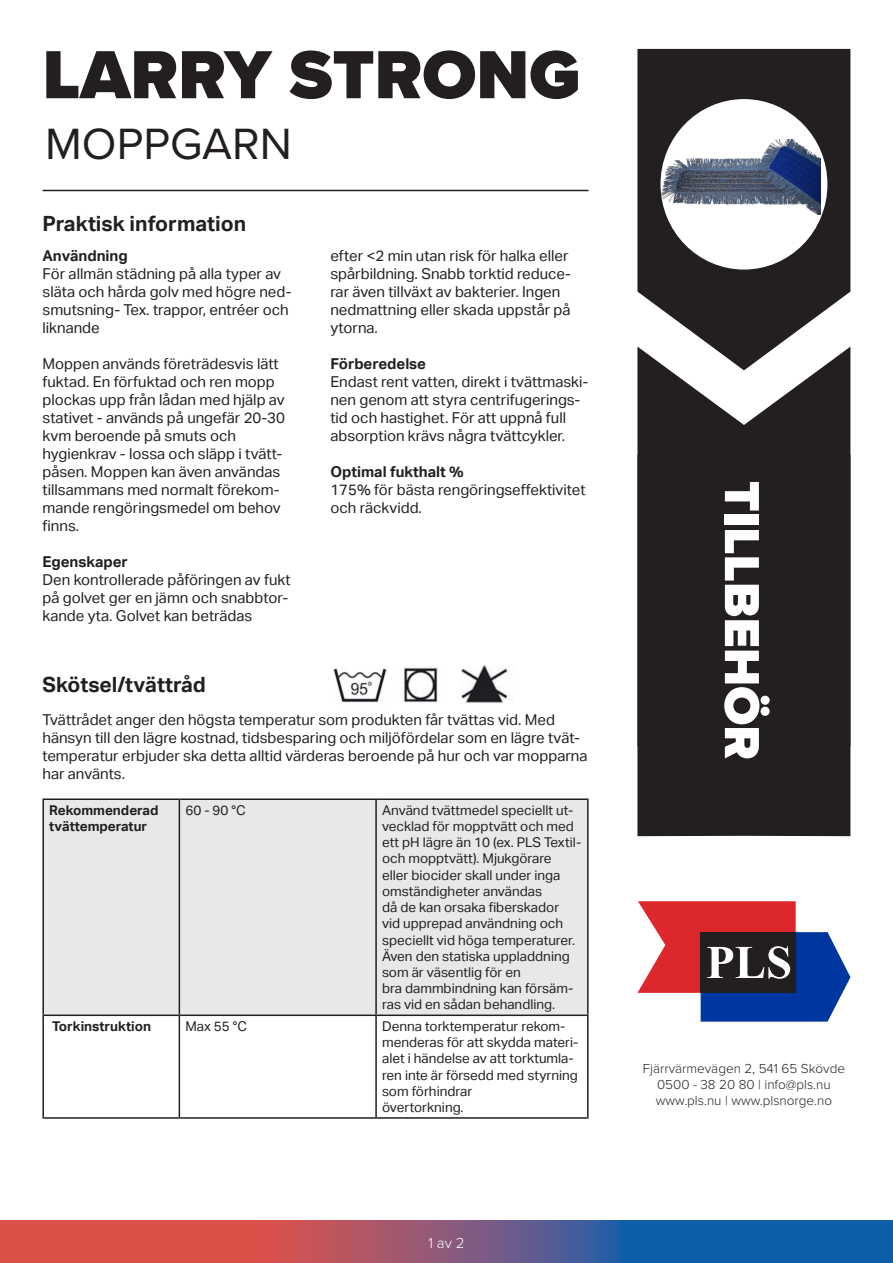
<style>
.page{position:relative;width:893px;height:1263px;background:#fff}
.page>*{position:absolute;margin:0;border:0;box-sizing:border-box;transform-origin:0 0}
.t1{font:900 70.5px "Proxima Nova";color:#231f20}
.t2{font:900 51px "Proxima Nova";color:#fff}
.t3{font:45.45px "Proxima Nova";color:#231f20}
.t4{font:700 21px "Aktiv Grotesk";color:#231f20}
.t5{font:15px/18px "Aktiv Grotesk";color:#231f20}
.t6{font:700 15px "Aktiv Grotesk";color:#231f20}
.t7{font:300 15px "Proxima Nova";color:#fff}
.t8{font:13.5px/16.2px "Aktiv Grotesk";color:#231f20}
.t9{font:300 13.5px "Proxima Nova";color:#231f20}
.t10{font:700 13.5px/16.2px "Aktiv Grotesk";color:#231f20}
</style>
<div class="page">
<svg style="left:637px;top:901px;width:213px;height:121px"></svg>
<hr style="left:43px;top:190px;width:545px;height:1px;background:#231f20">
<svg style="left:637px;top:49px;width:213px;height:298px;background:#3a3637"></svg>
<svg style="left:637px;top:347px;width:213px;height:108px;fill:#231f20"></svg>
<div style="left:637px;top:455px;width:213px;height:381px;background:#231f20"></div>
<div style="left:660px;top:99px;width:167px;height:171px;background:#fff;border-radius:50%"></div>
<svg style="left:0;top:1220px;width:893px;height:43px;background:#7b577a"></svg>
<img style="left:659px;top:139px;width:161px;height:76px">
<div style="left:44px;top:800px;width:543px;height:214px;background:#e8e9e7"></div>
<hr style="left:42px;top:798px;width:137px;height:2px;background:#231f20">
<hr style="left:42px;top:800px;width:2px;height:214px;background:#231f20">
<hr style="left:179px;top:798px;width:197px;height:2px;background:#231f20">
<hr style="left:179px;top:800px;width:1px;height:214px;background:#231f20">
<hr style="left:376px;top:798px;width:213px;height:2px;background:#231f20">
<hr style="left:375px;top:800px;width:2px;height:214px;background:#231f20">
<hr style="left:587px;top:800px;width:2px;height:214px;background:#231f20">
<hr style="left:42px;top:1014px;width:137px;height:2px;background:#231f20">
<hr style="left:42px;top:1016px;width:2px;height:101px;background:#231f20">
<hr style="left:179px;top:1014px;width:197px;height:2px;background:#231f20">
<hr style="left:179px;top:1016px;width:1px;height:101px;background:#231f20">
<hr style="left:376px;top:1014px;width:213px;height:2px;background:#231f20">
<hr style="left:375px;top:1016px;width:2px;height:101px;background:#231f20">
<hr style="left:587px;top:1016px;width:2px;height:101px;background:#231f20">
<hr style="left:42px;top:1117px;width:137px;height:2px;background:#231f20">
<hr style="left:179px;top:1117px;width:197px;height:2px;background:#231f20">
<hr style="left:376px;top:1117px;width:213px;height:2px;background:#231f20">
<img style="left:461px;top:666px;width:48px;height:37px">
<img style="left:404px;top:667px;width:34px;height:36px">
<img style="left:333px;top:668px;width:54px;height:35px">
<p class="t1" style="left:43px;top:22px;width:539px">LARRY STRONG</p>
<p class="t3" style="left:45px;top:110px;width:248px">MOPPGARN</p>
<p class="t4" style="left:43px;top:211px;width:205px">Praktisk information</p>
<p class="t6" style="left:43px;top:247px;width:87px">Användning</p>
<p class="t5" style="left:43px;top:265px;width:251px">För allmän städning på alla typer av släta och hårda golv med högre ned&shy;smutsning- Tex. trappor, entréer och liknande</p>
<p class="t5" style="left:43px;top:355px;width:244px">Moppen används företrädesvis lätt fuktad. En förfuktad och ren mopp plockas upp från lådan med hjälp av stativet - används på ungefär 20-30 kvm beroende på smuts och</p>
<p class="t5" style="left:43px;top:445px;width:241px">hygienkrav - lossa och släpp i tvätt&shy;påsen. Moppen kan även användas tillsammans med normalt förekom&shy;mande rengöringsmedel om behov finns.</p>
<p class="t6" style="left:43px;top:553px;width:87px">Egenskaper</p>
<p class="t5" style="left:43px;top:571px;width:250px">Den kontrollerade påföringen av fukt på golvet ger en jämn och snabbtor&shy;kande yta. Golvet kan beträdas</p>
<p class="t5" style="left:330px;top:247px;width:242px">efter &lt;2 min utan risk för halka eller spårbildning. Snabb torktid reduce&shy;rar även tillväxt av bakterier. Ingen nedmattning eller skada uppstår på ytorna.</p>
<p class="t6" style="left:330px;top:355px;width:97px">Förberedelse</p>
<p class="t5" style="left:330px;top:373px;width:259px">Endast rent vatten, direkt i tvättmaski&shy;nen genom att styra centrifugerings&shy;tid och hastighet. För att uppnå full absorption krävs några tvättcykler.</p>
<p class="t6" style="left:330px;top:463px;width:135px">Optimal fukthalt %</p>
<p class="t5" style="left:330px;top:481px;width:257px">175% för bästa rengöringseffektivitet och räckvidd.</p>
<p class="t2" style="left:780px;top:481px;width:280px;rotate:90deg">TILLBEHÖR</p>
<p class="t4" style="left:42px;top:673px;width:165px">Skötsel/tvättråd</p>
<p class="t5" style="left:42px;top:711px;width:547px">Tvättrådet anger den högsta temperatur som produkten får tvättas vid. Med hänsyn till den lägre kostnad, tidsbesparing och miljöfördelar som en lägre tvät&shy;temperatur erbjuder ska detta alltid värderas beroende på hur och var mopparna har använts.</p>
<p class="t10" style="left:49px;top:802px;width:111px">Rekommenderad tvättemperatur</p>
<p class="t8" style="left:185px;top:802px;width:62px">60 - 90 °C</p>
<p class="t8" style="left:382px;top:802px;width:201px">Använd tvättmedel speciellt ut&shy;vecklad för mopptvätt och med ett pH lägre än 10 (ex. PLS Textil&shy;och mopptvätt). Mjukgörare<br>eller biocider skall under inga omständigheter användas</p>
<p class="t8" style="left:382px;top:899px;width:195px">då de kan orsaka fiberskador vid upprepad användning och speciellt vid höga temperaturer.<br>Även den statiska uppladdning som är väsentlig för en</p>
<p class="t8" style="left:382px;top:980px;width:193px">bra dammbindning kan försäm&shy;ras vid en sådan behandling.</p>
<p class="t10" style="left:52px;top:1018px;width:100px">Torkinstruktion</p>
<p class="t8" style="left:185px;top:1018px;width:63px">Max 55 °C</p>
<p class="t8" style="left:382px;top:1018px;width:198px">Denna torktemperatur rekom&shy;menderas för att skydda materi&shy;alet i händelse av att torktumla&shy;ren inte är försedd med styrning som förhindrar</p>
<p class="t8" style="left:382px;top:1099px;width:83px">övertorkning.</p>
<p class="t7" style="left:428px;top:1231px;width:38px">1 av 2</p>
<p class="t9" style="left:643px;top:1058px;width:204px">Fjärrvärmevägen 2, 541 65 Skövde</p>
<p class="t9" style="left:657px;top:1074px;width:175px">0500 - 38 20 80 | info@pls.nu</p>
<p class="t9" style="left:656px;top:1090px;width:178px">www.pls.nu | www.plsnorge.no</p>
</div>
